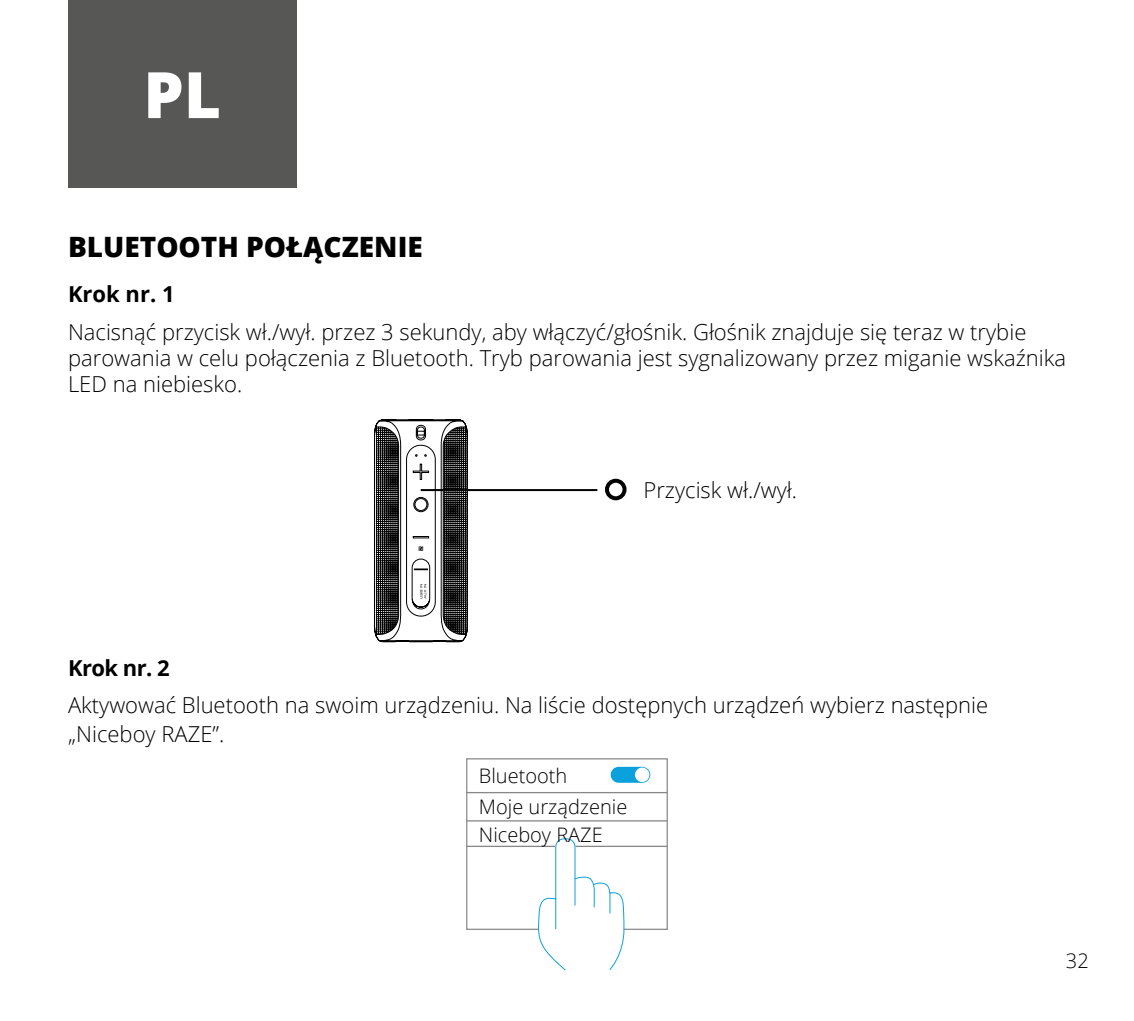
<style>
.page{position:relative;width:1134px;height:1021px;background:#fff}
.page>*{position:absolute;margin:0;border:0;box-sizing:border-box;transform-origin:0 0}
.t1{font:800 64px "Open Sans";color:#fff}
.t2{font:800 28px "Open Sans";color:#000}
.t3{font:300 22px/26.4px "Open Sans";color:#000}
.t4{font:700 22px "Open Sans";letter-spacing:-.015em;color:#000}
.t5{font:300 20px/31.2px "Open Sans";color:#000}
</style>
<div class="page">
<div style="left:68px;top:0;width:228px;height:187px;background:#575756"></div>
<svg style="left:374px;top:419px;width:94px;height:223px"></svg>
<div style="left:466px;top:758px;width:202px;height:171px;border:1px solid #878787"></div>
<hr style="left:467px;top:820px;width:200px;height:1px;background:#878787">
<hr style="left:467px;top:845px;width:200px;height:2px;background:#878787">
<hr style="left:467px;top:792px;width:200px;height:1px;background:#878787">
<svg style="left:538px;top:838px;width:87px;height:133px"></svg>
<div style="left:611px;top:766px;width:39px;height:16px;background:#0ba1dd;border-radius:8px"></div>
<div style="left:635px;top:767px;width:14px;height:15px;background:#fff;border-radius:50%"></div>
<hr style="left:421px;top:489px;width:176px;height:2px;background:#000">
<div style="left:605px;top:478px;width:21px;height:22px;border:4px solid #000;border-radius:50%"></div>
<h1 class="t1" style="left:143px;top:46px;width:79px">PL</h1>
<p class="t2" style="left:68px;top:225px;width:356px">BLUETOOTH POŁĄCZENIE</p>
<p class="t4" style="left:68px;top:278px;width:108px">Krok nr. 1</p>
<p class="t3" style="left:68px;top:318px;width:999px">Nacisnąć przycisk wł./wył. przez 3 sekundy, aby włączyć/głośnik. Głośnik znajduje się teraz w trybie parowania w celu połączenia z Bluetooth. Tryb parowania jest sygnalizowany przez miganie wskaźnika<br>LED na niebiesko.</p>
<p class="t3" style="left:643px;top:475px;width:155px">Przycisk wł./wył.</p>
<p class="t4" style="left:68px;top:652px;width:103px">Krok nr. 2</p>
<p class="t3" style="left:68px;top:690px;width:921px;line-height:28.8px">Aktywować Bluetooth na swoim urządzeniu. Na liście dostępnych urządzeń wybierz następnie „Niceboy RAZE”.</p>
<p class="t5" style="left:479px;top:759px;width:150px">Bluetooth<br>Moje urządzenie</p>
<p class="t5" style="left:479px;top:818px;width:125px">Niceboy RAZE</p>
<p class="t5" style="left:1066px;top:944px;width:24px">32</p>
</div>
